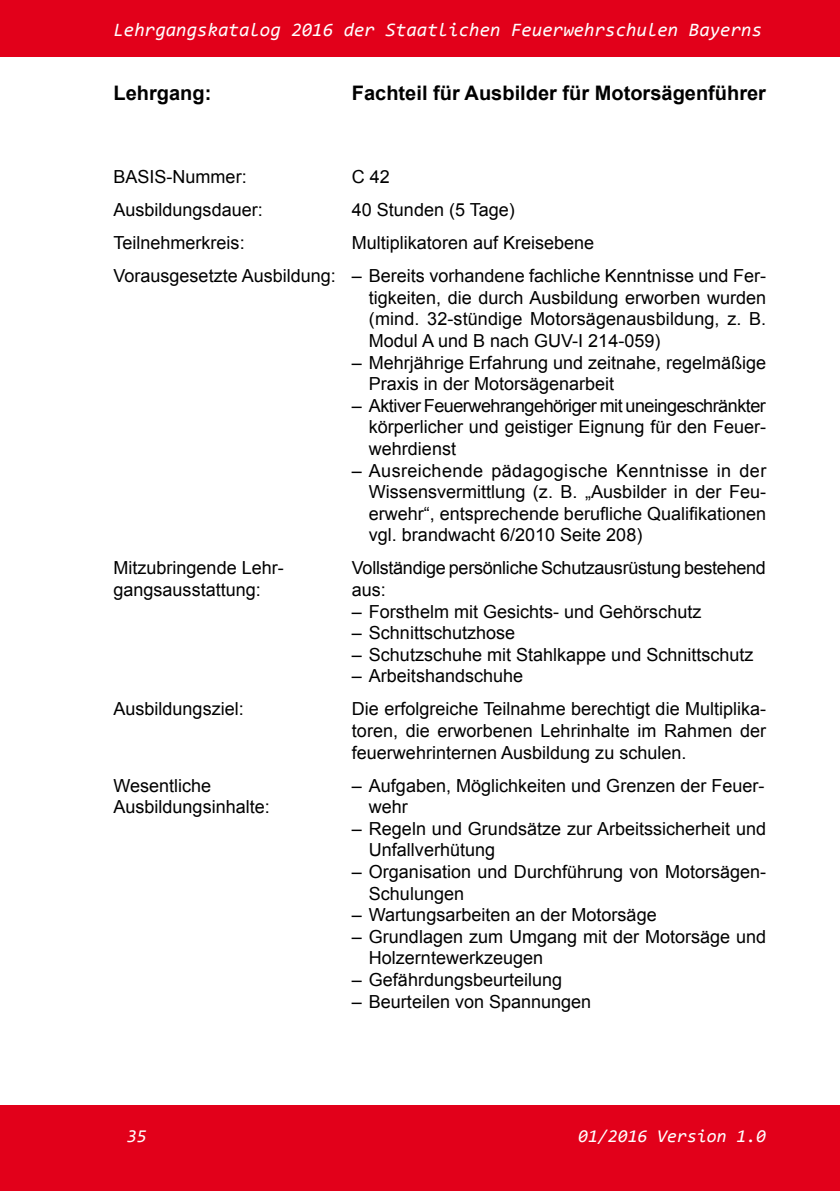
<style>
.page{position:relative;width:840px;height:1191px;background:#fff}
.page>*{position:absolute;margin:0;border:0;box-sizing:border-box;transform-origin:0 0}
.t1{font:700 20px "Arial";color:#000}
.t2{font:italic 19px "Consolas";color:#fff}
.t3{font:18px/21.6px "Arial";color:#000}
.t4{font:italic 18px "Consolas";color:#fff}
</style>
<div class="page">
<div style="left:0;top:1105px;width:839px;height:86px;background:#e2001a"></div>
<div style="left:0;top:0;width:839px;height:56px;background:#e2001a"></div>
<p class="t2" style="left:113px;top:17px;width:649px">Lehrgangskatalog 2016 der Staatlichen Feuerwehrschulen Bayerns</p>
<p class="t1" style="left:113px;top:79px;width:99px">Lehrgang:</p>
<p class="t1" style="left:352px;top:79px;width:415px">Fachteil für Ausbilder für Motorsägenführer</p>
<p class="t3" style="left:113px;top:166px;width:135px">BASIS-Nummer:</p>
<p class="t3" style="left:351px;top:166px;width:40px">C 42</p>
<p class="t3" style="left:113px;top:199px;width:151px">Ausbildungsdauer:</p>
<p class="t3" style="left:351px;top:199px;width:164px">40 Stunden (5 Tage)</p>
<p class="t3" style="left:113px;top:232px;width:133px">Teilnehmerkreis:</p>
<p class="t3" style="left:113px;top:226px;width:653px;line-height:33px;text-indent:238px">Multiplikatoren auf Kreisebene<br>Vorausgesetzte Ausbildung: – Bereits vorhandene fachliche Kenntnisse und Fer-</p>
<p class="t3" style="left:368px;top:287px;width:398px;text-align:justify">tigkeiten, die durch Ausbildung erworben wurden (mind. 32-stündige Motorsägenausbildung, z. B.<br>Modul A und B nach GUV-I 214-059)</p>
<p class="t3" style="left:368px;top:352px;width:398px;text-indent:-17px">– Mehrjährige Erfahrung und zeitnahe, regelmäßige<br>Praxis in der Motorsägenarbeit</p>
<p class="t3" style="left:368px;top:395px;width:398px;text-align:justify;text-indent:-17px">– Aktiver Feuerwehrangehöriger mit uneingeschränkter körperlicher und geistiger Eignung für den Feuer&shy;wehrdienst</p>
<p class="t3" style="left:368px;top:460px;width:399px;text-align:justify;text-indent:-17px">– Ausreichende pädagogische Kenntnisse in der Wissensvermittlung (z. B. „Ausbilder in der Feu&shy;erwehr“, entsprechende berufliche Qualifikationen vgl. brandwacht 6/2010 Seite 208)</p>
<p class="t3" style="left:113px;top:557px;width:172px">Mitzubringende Lehr-</p>
<p class="t3" style="left:352px;top:557px;width:415px">Vollständige persönliche Schutzausrüstung bestehend</p>
<p class="t3" style="left:113px;top:579px;width:149px">gangsausstattung:</p>
<p class="t3" style="left:352px;top:579px;width:36px">aus:</p>
<p class="t3" style="left:352px;top:600px;width:351px">– Forsthelm mit Gesichts- und Gehörschutz</p>
<p class="t3" style="left:352px;top:622px;width:165px">– Schnittschutzhose</p>
<p class="t3" style="left:352px;top:644px;width:403px">– Schutzschuhe mit Stahlkappe und Schnittschutz</p>
<p class="t3" style="left:352px;top:665px;width:173px">– Arbeitshandschuhe</p>
<p class="t3" style="left:113px;top:698px;width:132px">Ausbildungsziel:</p>
<p class="t3" style="left:352px;top:698px;width:415px;text-align:justify">Die erfolgreiche Teilnahme berechtigt die Multiplika&shy;toren, die erworbenen Lehrinhalte im Rahmen der feuerwehrinternen Ausbildung zu schulen.</p>
<p class="t3" style="left:113px;top:774px;width:99px">Wesentliche</p>
<p class="t3" style="left:352px;top:774px;width:414px">– Aufgaben, Möglichkeiten und Grenzen der Feuer-</p>
<p class="t3" style="left:113px;top:796px;width:158px">Ausbildungsinhalte:</p>
<p class="t3" style="left:369px;top:796px;width:41px">wehr</p>
<p class="t3" style="left:369px;top:818px;width:398px;text-indent:-17px">– Regeln und Grundsätze zur Arbeitssicherheit und<br>Unfallverhütung</p>
<p class="t3" style="left:369px;top:861px;width:398px;text-indent:-17px">– Organisation und Durchführung von Motorsägen-<br>Schulungen</p>
<p class="t3" style="left:352px;top:904px;width:306px">– Wartungsarbeiten an der Motorsäge</p>
<p class="t3" style="left:369px;top:926px;width:398px;text-indent:-17px">– Grundlagen zum Umgang mit der Motorsäge und<br>Holzerntewerkzeugen</p>
<p class="t3" style="left:352px;top:969px;width:212px">– Gefährdungsbeurteilung</p>
<p class="t3" style="left:352px;top:990px;width:241px">– Beurteilen von Spannungen</p>
<p class="t4" style="left:127px;top:1123px;width:21px">35</p>
<p class="t4" style="left:577px;top:1123px;width:189px">01/2016 Version 1.0</p>
</div>
